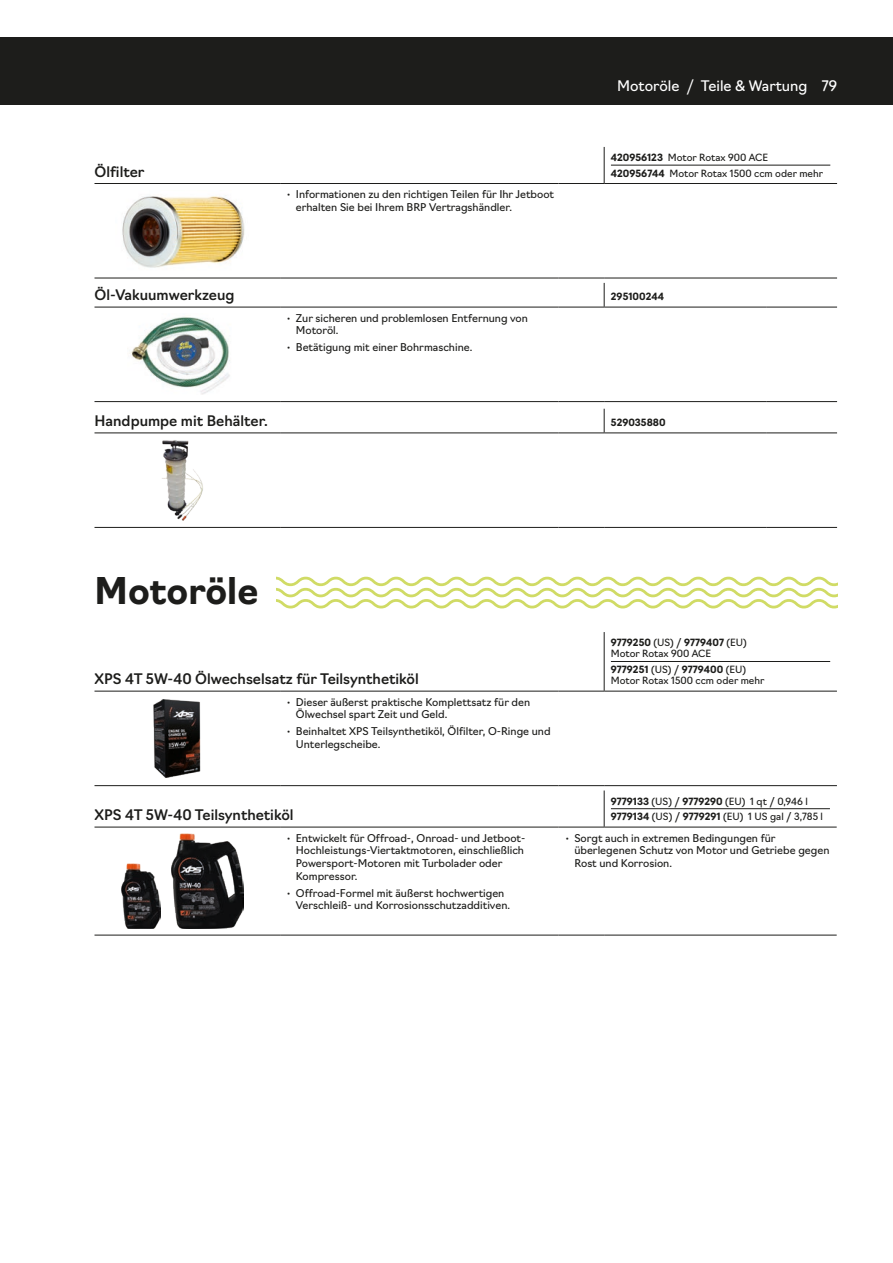
<style>
.page{position:relative;width:893px;height:1263px;background:#fff}
.page>*{position:absolute;margin:0;border:0;box-sizing:border-box;transform-origin:0 0}
.SECTION{font:700 36px "Navigo";color:#1d1d1b}
.TAB-PROD-NAME{font:500 14.25px "Navigo";color:#1d1d1b}
.t1{font:14.25px "Navigo";color:#fff}
.t2{font:10.5px/12.6px "Navigo";color:#1d1d1b}
.TAB-PROD-SKU{font:9.75px/11.2px "Navigo";color:#1d1d1b}
.TAB-PROD-SKU-RULE{font:9.75px/11.2px "Navigo";color:#1d1d1b}
.TAB-PROD-SKU-2{font:700 9.75px "Navigo";color:#1d1d1b}
.s1{font-weight:300}
.s2{font-weight:700}
</style>
<div class="page">
<svg style="left:276px;top:577px;width:561px;height:31px"></svg>
<svg style="left:604px;top:283px;width:1px;height:24px"></svg>
<hr style="left:604px;top:307px;width:162px;height:1px;background:#1d1d1b">
<hr style="left:94px;top:307px;width:186px;height:1px;background:#1d1d1b">
<hr style="left:280px;top:307px;width:279px;height:1px;background:#1d1d1b">
<hr style="left:559px;top:307px;width:45px;height:1px;background:#1d1d1b">
<hr style="left:766px;top:307px;width:71px;height:1px;background:#1d1d1b">
<hr style="left:94px;top:401px;width:186px;height:1px;background:#1d1d1b">
<hr style="left:280px;top:401px;width:279px;height:1px;background:#1d1d1b">
<hr style="left:559px;top:401px;width:45px;height:1px;background:#1d1d1b">
<hr style="left:604px;top:401px;width:162px;height:1px;background:#1d1d1b">
<hr style="left:766px;top:401px;width:71px;height:1px;background:#1d1d1b">
<img style="left:131px;top:317px;width:99px;height:78px">
<hr style="left:604px;top:147px;width:1px;height:36px;background:#1d1d1b">
<hr style="left:604px;top:183px;width:233px;height:1px;background:#1d1d1b">
<hr style="left:94px;top:183px;width:186px;height:1px;background:#1d1d1b">
<hr style="left:280px;top:183px;width:279px;height:1px;background:#1d1d1b">
<hr style="left:559px;top:183px;width:45px;height:1px;background:#1d1d1b">
<hr style="left:94px;top:278px;width:186px;height:1px;background:#1d1d1b">
<hr style="left:280px;top:278px;width:279px;height:1px;background:#1d1d1b">
<hr style="left:559px;top:278px;width:45px;height:1px;background:#1d1d1b">
<hr style="left:604px;top:278px;width:233px;height:1px;background:#1d1d1b">
<hr style="left:611px;top:165px;width:219px;height:1px;background:#1d1d1b">
<img style="left:122px;top:196px;width:123px;height:72px">
<svg style="left:604px;top:409px;width:1px;height:23px"></svg>
<hr style="left:604px;top:432px;width:162px;height:1px;background:#1d1d1b">
<hr style="left:94px;top:432px;width:186px;height:1px;background:#1d1d1b">
<hr style="left:280px;top:432px;width:279px;height:1px;background:#1d1d1b">
<hr style="left:559px;top:432px;width:45px;height:1px;background:#1d1d1b">
<hr style="left:766px;top:432px;width:71px;height:1px;background:#1d1d1b">
<hr style="left:94px;top:527px;width:186px;height:1px;background:#1d1d1b">
<hr style="left:280px;top:527px;width:279px;height:1px;background:#1d1d1b">
<hr style="left:559px;top:527px;width:45px;height:1px;background:#1d1d1b">
<hr style="left:604px;top:527px;width:162px;height:1px;background:#1d1d1b">
<hr style="left:766px;top:527px;width:71px;height:1px;background:#1d1d1b">
<img style="left:162px;top:440px;width:41px;height:81px">
<hr style="left:604px;top:632px;width:1px;height:59px;background:#1d1d1b">
<hr style="left:604px;top:691px;width:233px;height:1px;background:#1d1d1b">
<hr style="left:94px;top:691px;width:186px;height:1px;background:#1d1d1b">
<hr style="left:280px;top:691px;width:279px;height:1px;background:#1d1d1b">
<hr style="left:559px;top:691px;width:45px;height:1px;background:#1d1d1b">
<hr style="left:94px;top:785px;width:186px;height:1px;background:#1d1d1b">
<hr style="left:280px;top:785px;width:279px;height:1px;background:#1d1d1b">
<hr style="left:559px;top:785px;width:45px;height:1px;background:#1d1d1b">
<hr style="left:604px;top:785px;width:233px;height:1px;background:#1d1d1b">
<hr style="left:611px;top:661px;width:219px;height:1px;background:#1d1d1b">
<img style="left:153px;top:699px;width:48px;height:79px">
<hr style="left:604px;top:790px;width:1px;height:37px;background:#1d1d1b">
<hr style="left:604px;top:827px;width:233px;height:1px;background:#1d1d1b">
<hr style="left:94px;top:827px;width:186px;height:1px;background:#1d1d1b">
<hr style="left:280px;top:827px;width:279px;height:1px;background:#1d1d1b">
<hr style="left:559px;top:827px;width:45px;height:1px;background:#1d1d1b">
<hr style="left:94px;top:935px;width:186px;height:1px;background:#1d1d1b">
<hr style="left:280px;top:935px;width:279px;height:1px;background:#1d1d1b">
<hr style="left:559px;top:935px;width:45px;height:1px;background:#1d1d1b">
<hr style="left:604px;top:935px;width:233px;height:1px;background:#1d1d1b">
<hr style="left:611px;top:808px;width:219px;height:1px;background:#1d1d1b">
<img style="left:171px;top:834px;width:72px;height:94px">
<img style="left:121px;top:864px;width:40px;height:64px">
<div style="left:0;top:37px;width:893px;height:68px;background:#1d1d1b"></div>
<p class="TAB-PROD-NAME" style="left:94px;top:160px;width:52px">Ölfilter</p>
<p class="t2" style="left:296px;top:187px;width:260px;text-indent:-9px">• Informationen zu den richtigen Teilen für Ihr Jetboot erhalten Sie bei Ihrem BRP Vertragshändler.</p>
<p class="t1" style="left:617px;top:75px;width:79px">Motoröle <span class="s1">/</span></p>
<p class="t1" style="left:701px;top:75px;width:138px">Teile &amp; Wartung 79</p>
<h2 class="t1" style="left:613px;top:75px;width:60px">Kategori</h2>
<p class="TAB-PROD-SKU-RULE" style="left:611px;top:151px;width:159px"><span class="s2">420956123</span> Motor Rotax 900 ACE</p>
<p class="TAB-PROD-SKU" style="left:611px;top:167px;width:214px"><span class="s2">420956744</span> Motor Rotax 1500 ccm oder mehr</p>
<p class="TAB-PROD-NAME" style="left:94px;top:284px;width:142px">Öl-Vakuumwerkzeug</p>
<p class="TAB-PROD-SKU-2" style="left:611px;top:289px;width:55px">295100244</p>
<p class="t2" style="left:296px;top:311px;width:234px;text-indent:-9px">• Zur sicheren und problemlosen Entfernung von<br>Motoröl.</p>
<p class="t2" style="left:287px;top:340px;width:187px">• Betätigung mit einer Bohrmaschine.</p>
<p class="TAB-PROD-NAME" style="left:94px;top:410px;width:175px">Handpumpe mit Behälter.</p>
<p class="TAB-PROD-SKU-2" style="left:611px;top:415px;width:56px">529035880</p>
<p class="SECTION" style="left:94px;top:562px;width:165px">Motoröle</p>
<p class="TAB-PROD-NAME" style="left:94px;top:668px;width:326px">XPS 4T 5W-40 Ölwechselsatz für Teilsynthetiköl</p>
<p class="t2" style="left:296px;top:695px;width:236px;text-indent:-9px">• Dieser äußerst praktische Komplettsatz für den<br>Ölwechsel spart Zeit und Geld.</p>
<p class="t2" style="left:296px;top:724px;width:256px;text-indent:-9px">• Beinhaltet XPS Teilsynthetiköl, Ölfilter, O-Ringe und<br>Unterlegscheibe.</p>
<p class="TAB-PROD-SKU-RULE" style="left:611px;top:636px;width:137px"><span class="s2">9779250</span> (US) / <span class="s2">9779407</span> (EU)<br>Motor Rotax 900 ACE</p>
<p class="TAB-PROD-SKU" style="left:611px;top:663px;width:155px"><span class="s2">9779251</span> (US) / <span class="s2">9779400</span> (EU)<br>Motor Rotax 1500 ccm oder mehr</p>
<p class="TAB-PROD-NAME" style="left:94px;top:804px;width:201px">XPS 4T 5W-40 Teilsynthetiköl</p>
<p class="t2" style="left:296px;top:831px;width:231px;text-indent:-9px">• Entwickelt für Offroad-, Onroad- und Jetboot-Hochleistungs-Viertaktmotoren, einschließlich Powersport-Motoren mit Turbolader oder Kompressor.</p>
<p class="t2" style="left:296px;top:886px;width:216px;text-indent:-9px">• Offroad-Formel mit äußerst hochwertigen<br>Verschleiß- und Korrosionsschutzadditiven.</p>
<p class="TAB-PROD-SKU-RULE" style="left:611px;top:794px;width:198px"><span class="s2">9779133</span> (US) / <span class="s2">9779290</span> (EU) 1 qt / 0,946 l</p>
<p class="TAB-PROD-SKU" style="left:611px;top:810px;width:214px"><span class="s2">9779134</span> (US) / <span class="s2">9779291</span> (EU) 1 US gal / 3,785 l</p>
<p class="t2" style="left:574px;top:831px;width:257px;text-indent:-9px">• Sorgt auch in extremen Bedingungen für überlegenen Schutz von Motor und Getriebe gegen<br>Rost und Korrosion.</p>
</div>
